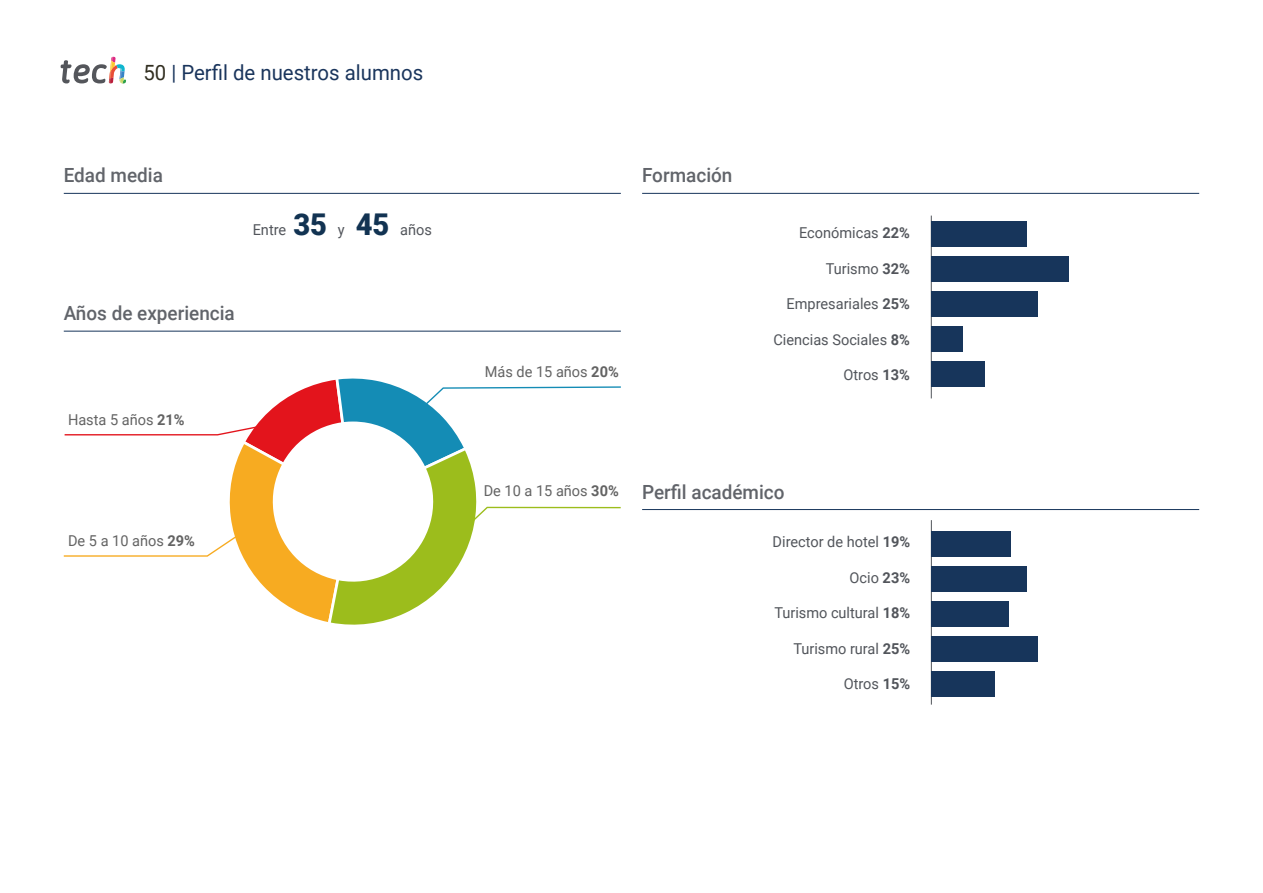
<style>
.page{position:relative;width:1263px;height:893px;background:#fff}
.page>*{position:absolute;margin:0;border:0;box-sizing:border-box;transform-origin:0 0}
.t1{font:21px "Roboto";color:#1a355c}
.t2{font:500 19.5px "Roboto";color:#61646a}
.t3{font:15px "Roboto";color:#52555b}
.t4{font:15px "Roboto";color:#636363}
.s1{color:#312e20}
.s2{font-weight:900;font-size:30px;color:#123352}
.s3{font-weight:700}
</style>
<div class="page">
<svg style="left:61px;top:57px;width:65px;height:27px"></svg>
<hr style="left:64px;top:193px;width:557px;height:1px;background:#17355b">
<hr style="left:64px;top:331px;width:557px;height:1px;background:#17355b">
<hr style="left:642px;top:509px;width:557px;height:1px;background:#17355b">
<hr style="left:931px;top:520px;width:1px;height:185px;background:#52555b">
<hr style="left:642px;top:193px;width:557px;height:1px;background:#17355b">
<hr style="left:931px;top:216px;width:1px;height:182px;background:#52555b">
<svg style="left:64px;top:378px;width:557px;height:247px"></svg>
<div style="left:931px;top:222px;width:96px;height:25px;background:#17355b"></div>
<div style="left:931px;top:256px;width:138px;height:26px;background:#17355b"></div>
<div style="left:931px;top:291px;width:106px;height:26px;background:#17355b"></div>
<div style="left:931px;top:326px;width:32px;height:26px;background:#17355b"></div>
<div style="left:931px;top:361px;width:53px;height:25px;background:#17355b"></div>
<div style="left:931px;top:566px;width:96px;height:26px;background:#17355b"></div>
<div style="left:931px;top:532px;width:80px;height:25px;background:#17355b"></div>
<div style="left:931px;top:601px;width:78px;height:26px;background:#17355b"></div>
<div style="left:931px;top:636px;width:107px;height:26px;background:#17355b"></div>
<div style="left:931px;top:671px;width:64px;height:25px;background:#17355b"></div>
<h1 class="t1" style="left:144px;top:57px;width:281px"><span class="s1">50</span> | Perfil de nuestros alumnos</h1>
<h2 class="t2" style="left:64px;top:161px;width:101px">Edad media</h2>
<p class="t3" style="left:253px;top:219px;width:181px">Entre <span class="s2">35</span> y <span class="s2">45</span> años</p>
<h2 class="t2" style="left:64px;top:300px;width:173px">Años de experiencia</h2>
<p class="t4" style="left:68px;top:409px;width:118px">Hasta 5 años <span class="s3">21%</span></p>
<p class="t4" style="left:68px;top:530px;width:128px">De 5 a 10 años <span class="s3">29%</span></p>
<h2 class="t2" style="left:642px;top:161px;width:92px">Formación</h2>
<p class="t3" style="left:799px;top:222px;width:112px">Económicas <span class="s3">22%</span></p>
<p class="t3" style="left:826px;top:258px;width:86px">Turismo <span class="s3">32%</span></p>
<p class="t3" style="left:786px;top:293px;width:125px">Empresariales <span class="s3">25%</span></p>
<p class="t3" style="left:773px;top:329px;width:138px">Ciencias Sociales <span class="s3">8%</span></p>
<p class="t4" style="left:485px;top:361px;width:135px">Más de 15 años <span class="s3">20%</span></p>
<p class="t3" style="left:843px;top:364px;width:68px">Otros <span class="s3">13%</span></p>
<p class="t4" style="left:484px;top:480px;width:137px">De 10 a 15 años <span class="s3">30%</span></p>
<h2 class="t2" style="left:642px;top:478px;width:144px">Perfil académico</h2>
<p class="t3" style="left:773px;top:531px;width:139px">Director de hotel <span class="s3">19%</span></p>
<p class="t3" style="left:849px;top:567px;width:62px">Ocio <span class="s3">23%</span></p>
<p class="t3" style="left:774px;top:602px;width:137px">Turismo cultural <span class="s3">18%</span></p>
<p class="t3" style="left:793px;top:638px;width:118px">Turismo rural <span class="s3">25%</span></p>
<p class="t3" style="left:844px;top:673px;width:68px">Otros <span class="s3">15%</span></p>
</div>
